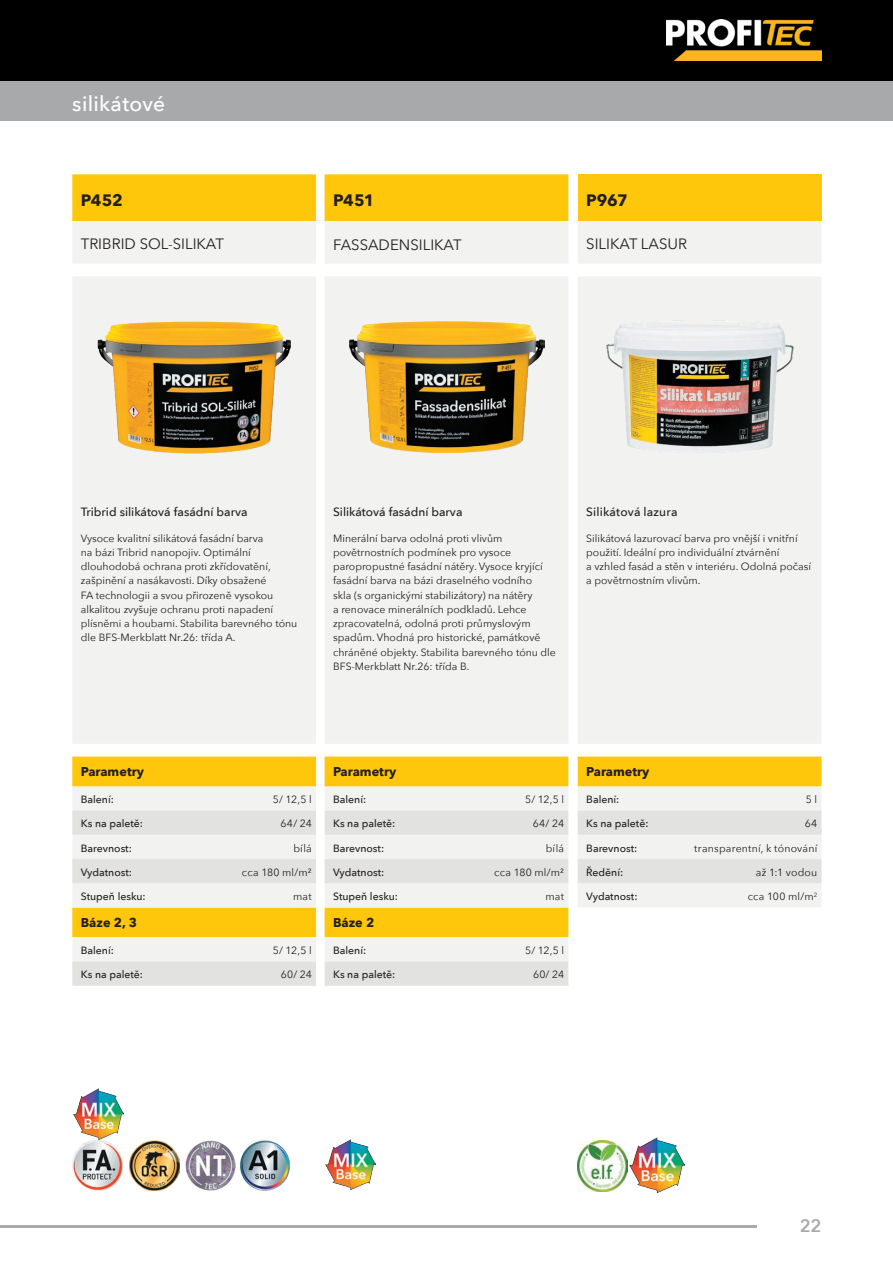
<style>
.page{position:relative;width:893px;height:1263px;background:#fff}
.page>*{position:absolute;margin:0;border:0;box-sizing:border-box;transform-origin:0 0}
.t1{font:500 21px "Avenir Next";letter-spacing:.015em;color:#fff}
.t2{font:600 18px "Avenir Next";color:#a8a9aa}
.t3{font:700 16.5px "Avenir Next";letter-spacing:-.02em;color:#231f20}
.t4{font:15px "Avenir Next";color:#231f20}
.t5{font:700 12.75px "Avenir Next";color:#231f20}
.t6{font:500 12px "Avenir Next";color:#231f20}
.t7{font:10.5px/14.2px "Avenir Next";color:#231f20}
.t8{font:500 10.5px "Avenir Next";color:#231f20}
.t9{font:10.5px "Avenir Next";letter-spacing:.02em;color:#231f20}
.t10{font:10.5px "Avenir Next";letter-spacing:.025em;color:#231f20}
</style>
<div class="page">
<hr style="left:0;top:1226px;width:757px;height:2px;background:#a8a9aa">
<div style="left:0;top:81px;width:893px;height:40px;background:#a8a9aa"></div>
<div style="left:0;top:0;width:893px;height:81px;background:#000001"></div>
<img style="left:666px;top:20px;width:155px;height:40px">
<div style="left:72px;top:174px;width:244px;height:47px;background:#fec70c"></div>
<svg style="left:72px;top:221px;width:244px;height:589px;fill:#f2f3f1"></svg>
<div style="left:72px;top:276px;width:244px;height:468px;background:#f2f3f1"></div>
<div style="left:72px;top:756px;width:244px;height:30px;background:#fec70c"></div>
<svg style="left:72px;top:810px;width:244px;height:176px"></svg>
<div style="left:325px;top:174px;width:243px;height:47px;background:#fec70c"></div>
<svg style="left:325px;top:221px;width:243px;height:589px;fill:#f2f3f1"></svg>
<div style="left:325px;top:276px;width:243px;height:468px;background:#f2f3f1"></div>
<div style="left:325px;top:756px;width:243px;height:30px;background:#fec70c"></div>
<svg style="left:325px;top:810px;width:243px;height:176px"></svg>
<img style="left:92px;top:302px;width:199px;height:161px">
<img style="left:349px;top:321px;width:195px;height:132px">
<img style="left:73px;top:1088px;width:51px;height:103px">
<img style="left:185px;top:1140px;width:105px;height:51px">
<img style="left:325px;top:1139px;width:51px;height:51px">
<img style="left:129px;top:1140px;width:51px;height:51px">
<div style="left:578px;top:174px;width:243px;height:47px;background:#fec70c"></div>
<svg style="left:578px;top:221px;width:243px;height:686px;fill:#f2f3f1"></svg>
<div style="left:578px;top:276px;width:243px;height:534px;background:#f2f3f1"></div>
<div style="left:578px;top:756px;width:243px;height:30px;background:#fec70c"></div>
<svg style="left:578px;top:810px;width:243px;height:73px"></svg>
<img style="left:599px;top:316px;width:201px;height:142px">
<img style="left:577px;top:1140px;width:51px;height:51px">
<img style="left:629px;top:1138px;width:55px;height:55px">
<h1 class="t1" style="left:72px;top:86px;width:95px">silikátové</h1>
<h3 class="t3" style="left:81px;top:186px;width:43px">P452</h3>
<h3 class="t4" style="left:81px;top:231px;width:145px">TRIBRID SOL-SILIKAT</h3>
<h3 class="t3" style="left:333px;top:186px;width:43px">P451</h3>
<h3 class="t4" style="left:333px;top:232px;width:130px">FASSADENSILIKAT</h3>
<h3 class="t3" style="left:586px;top:186px;width:43px">P967</h3>
<h3 class="t4" style="left:586px;top:231px;width:102px">SILIKAT LASUR</h3>
<p class="t6" style="left:81px;top:501px;width:168px">Tribrid silikátová fasádní barva</p>
<p class="t7" style="left:81px;top:530px;width:218px">Vysoce kvalitní silikátová fasádní barva<br>na bázi Tribrid nanopojiv. Optimální dlouhodobá ochrana proti zkřídovatění, zašpinění a nasákavosti. Díky obsažené<br>FA technologii a svou přirozeně vysokou alkalitou zvyšuje ochranu proti napadení plísněmi a houbami. Stabilita barevného tónu dle BFS-Merkblatt Nr.26: třída A.</p>
<p class="t6" style="left:333px;top:501px;width:131px">Silikátová fasádní barva</p>
<p class="t7" style="left:333px;top:530px;width:224px">Minerální barva odolná proti vlivům povětrnostních podmínek pro vysoce paropropustné fasádní nátěry. Vysoce kryjící fasádní barva na bázi draselného vodního<br>skla (s organickými stabilizátory) na nátěry<br>a renovace minerálních podkladů. Lehce zpracovatelná, odolná proti průmyslovým spadům. Vhodná pro historické, památkově chráněné objekty. Stabilita barevného tónu dle BFS-Merkblatt Nr.26: třída B.</p>
<p class="t6" style="left:586px;top:501px;width:93px">Silikátová lazura</p>
<p class="t7" style="left:586px;top:530px;width:226px">Silikátová lazurovací barva pro vnější i vnitřní použití. Ideální pro individuální ztvárnění<br>a vzhled fasád a stěn v interiéru. Odolná počasí a povětrnostním vlivům.</p>
<p class="t5" style="left:81px;top:760px;width:65px">Parametry</p>
<p class="t8" style="left:81px;top:791px;width:35px">Balení:</p>
<p class="t7" style="left:273px;top:792px;width:40px">5/ 12,5 l</p>
<p class="t8" style="left:81px;top:815px;width:64px">Ks na paletě:</p>
<p class="t7" style="left:281px;top:816px;width:33px">64/ 24</p>
<p class="t8" style="left:81px;top:839px;width:53px">Barevnost:</p>
<p class="t7" style="left:293px;top:840px;width:20px">bílá</p>
<p class="t8" style="left:81px;top:863px;width:53px">Vydatnost:</p>
<p class="t10" style="left:242px;top:863px;width:71px">cca 180 ml/m²</p>
<p class="t8" style="left:81px;top:887px;width:66px">Stupeň lesku:</p>
<p class="t7" style="left:293px;top:889px;width:20px">mat</p>
<p class="t5" style="left:81px;top:911px;width:58px">Báze 2, 3</p>
<p class="t8" style="left:81px;top:941px;width:35px">Balení:</p>
<p class="t7" style="left:273px;top:943px;width:40px">5/ 12,5 l</p>
<p class="t8" style="left:81px;top:966px;width:64px">Ks na paletě:</p>
<p class="t7" style="left:281px;top:967px;width:32px">60/ 24</p>
<p class="t5" style="left:333px;top:760px;width:65px">Parametry</p>
<p class="t8" style="left:333px;top:791px;width:35px">Balení:</p>
<p class="t7" style="left:525px;top:792px;width:40px">5/ 12,5 l</p>
<p class="t8" style="left:333px;top:815px;width:64px">Ks na paletě:</p>
<p class="t7" style="left:533px;top:816px;width:33px">64/ 24</p>
<p class="t8" style="left:333px;top:839px;width:53px">Barevnost:</p>
<p class="t7" style="left:546px;top:840px;width:20px">bílá</p>
<p class="t8" style="left:333px;top:863px;width:53px">Vydatnost:</p>
<p class="t10" style="left:494px;top:863px;width:71px">cca 180 ml/m²</p>
<p class="t8" style="left:333px;top:887px;width:66px">Stupeň lesku:</p>
<p class="t7" style="left:545px;top:889px;width:20px">mat</p>
<p class="t5" style="left:333px;top:911px;width:43px">Báze 2</p>
<p class="t8" style="left:333px;top:941px;width:35px">Balení:</p>
<p class="t7" style="left:525px;top:943px;width:40px">5/ 12,5 l</p>
<p class="t8" style="left:333px;top:966px;width:64px">Ks na paletě:</p>
<p class="t7" style="left:533px;top:967px;width:32px">60/ 24</p>
<p class="t5" style="left:586px;top:760px;width:65px">Parametry</p>
<p class="t8" style="left:586px;top:791px;width:35px">Balení:</p>
<p class="t7" style="left:806px;top:792px;width:13px">5 l</p>
<p class="t8" style="left:586px;top:815px;width:64px">Ks na paletě:</p>
<p class="t7" style="left:805px;top:816px;width:14px">64</p>
<p class="t8" style="left:586px;top:839px;width:53px">Barevnost:</p>
<p class="t9" style="left:694px;top:839px;width:124px">transparentní, k tónování</p>
<p class="t8" style="left:586px;top:863px;width:39px">Ředění:</p>
<p class="t7" style="left:756px;top:865px;width:63px">až 1:1 vodou</p>
<p class="t8" style="left:586px;top:887px;width:53px">Vydatnost:</p>
<p class="t7" style="left:748px;top:889px;width:71px">cca 100 ml/m<sup>2</sup></p>
<h2 class="t2" style="left:800px;top:1210px;width:23px">22</h2>
</div>
